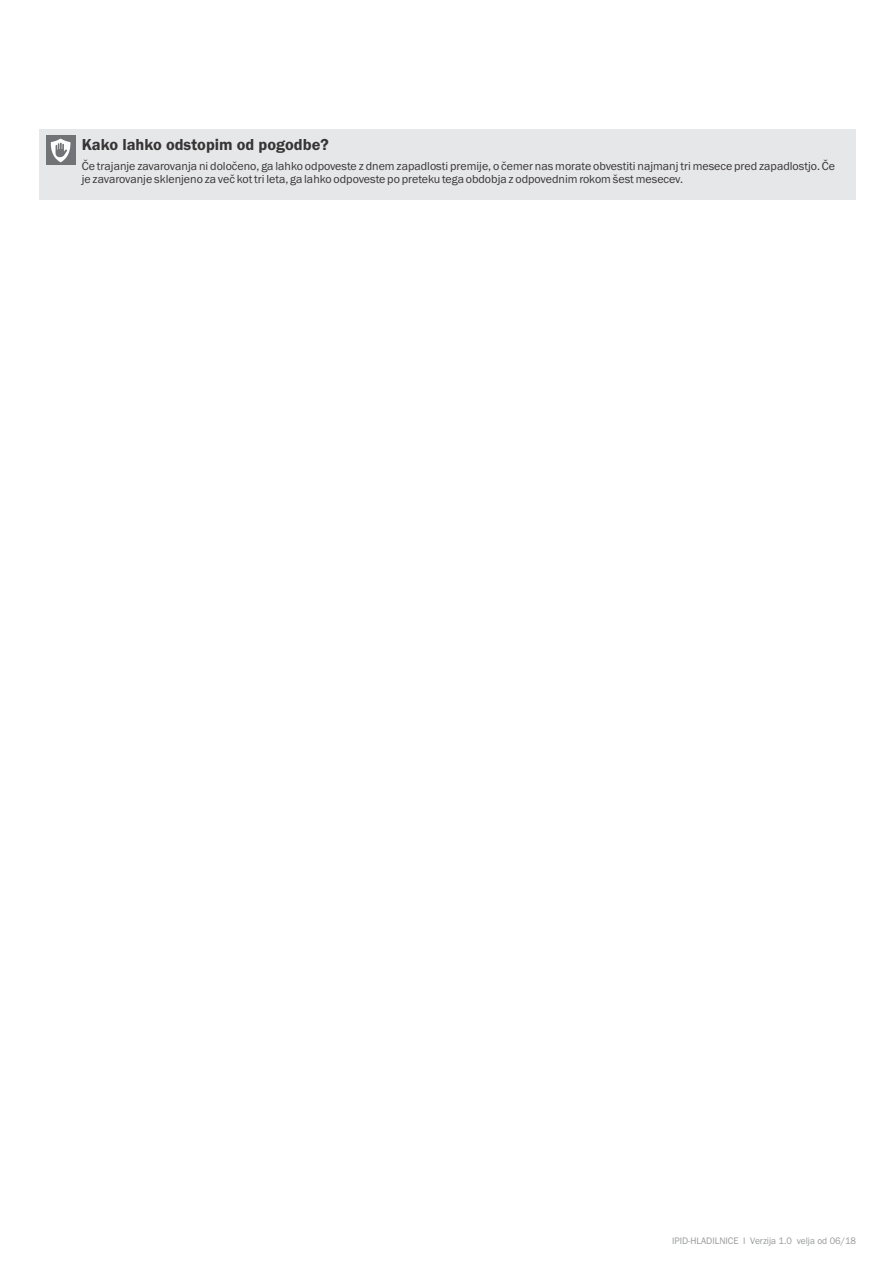
<style>
.page{position:relative;width:893px;height:1263px;background:#fff}
.page>*{position:absolute;margin:0;border:0;box-sizing:border-box;transform-origin:0 0}
.t1{font:600 16.5px "Franklin Gothic";color:#373435}
.t2{font:12px/12.9px "Franklin Gothic";color:#373435}
.t3{font:9.75px "Franklin Gothic";color:#96989a}
</style>
<div class="page">
<div style="left:39px;top:129px;width:817px;height:70px;background:#e6e7e8"></div>
<div style="left:46px;top:136px;width:29px;height:29px;background:#727376"></div>
<svg style="left:51px;top:139px;width:20px;height:23px"></svg>
<h1 class="t1" style="left:82px;top:139px;width:249px">Kako lahko odstopim od pogodbe?</h1>
<p class="t2" style="left:82px;top:161px;width:755px">Če trajanje zavarovanja ni določeno, ga lahko odpoveste z dnem zapadlosti premije, o čemer nas morate obvestiti najmanj tri mesece pred zapadlostjo. Če je zavarovanje sklenjeno za več kot tri leta, ga lahko odpoveste po preteku tega obdobja z odpovednim rokom šest mesecev.</p>
<p class="t3" style="left:672px;top:1237px;width:185px">IPID-HLADILNICE I Verzija 1.0 velja od 06/18</p>
</div>
